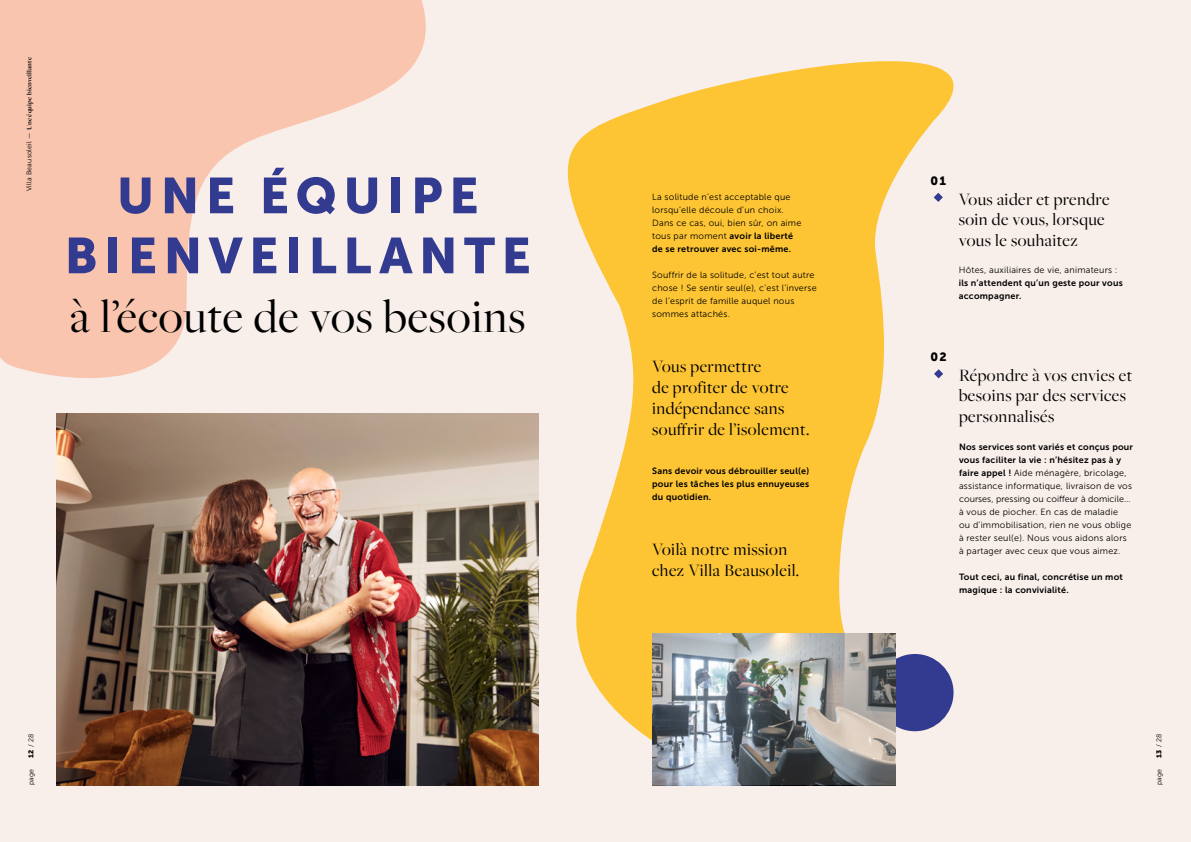
<style>
.page{position:relative;width:1191px;height:842px;background:#f8eeea}
.page>*{position:absolute;margin:0;border:0;box-sizing:border-box;transform-origin:0 0}
.t1{font:50px/60px "Museo Sans 900";letter-spacing:.13em;color:#323b90;text-align:center}
.t2{font:49px "Freight Big Pro";letter-spacing:.02em;color:#000}
.t3{font:18px/20.5px "Freight Big Pro";letter-spacing:.025em;color:#000}
.t4{font:12px "Museo Sans 900";color:#000}
.t5{font:9px/13px "Museo Sans 300";letter-spacing:.025em;color:#000}
.t6{font:9px/13px "Museo Sans 700";letter-spacing:.025em;color:#000}
.t7{font:700 7px "Freight Big Pro";letter-spacing:.025em;color:#000}
.t8{font:7px "Museo Sans 300";letter-spacing:.025em;color:#000}
.s1{font-family:"Museo Sans 300";font-weight:400}
.s2{font-family:"Museo Sans 900"}
.s3{font-family:"Museo Sans 300"}
.s4{font-family:"Museo Sans 700"}
</style>
<div class="page">
<svg style="left:518px;top:61px;width:436px;height:725px;fill:#fdc533"></svg>
<div style="left:876px;top:654px;width:77px;height:77px;background:#323b90;border-radius:50%"></div>
<svg style="left:0;top:0;width:426px;height:378px;fill:#f9c5af"></svg>
<svg style="left:933px;top:193px;width:10px;height:9px"></svg>
<svg style="left:934px;top:369px;width:9px;height:9px"></svg>
<img style="left:652px;top:633px;width:243px;height:152px">
<img style="left:57px;top:413px;width:482px;height:372px">
<p class="t7" style="left:25px;top:191px;width:136px;rotate:-90deg"><span class="s1">Villa Beausoleil —</span> Une équipe bienveillante</p>
<h1 class="t1" style="left:65px;top:166px;width:468px">UNE ÉQUIPE<br>BIENVEILLANTE</h1>
<h2 class="t2" style="left:70px;top:285px;width:457px">à l’écoute de vos besoins</h2>
<p class="t8" style="left:27px;top:758px;width:25px;rotate:-90deg"><span class="s2">12</span> / 28</p>
<p class="t8" style="left:27px;top:785px;width:18px;rotate:-90deg">page</p>
<p class="t5" style="left:652px;top:190px;width:151px">La solitude n’est acceptable que lorsqu’elle découle d’un choix.<br>Dans ce cas, oui, bien sûr, on aime</p>
<p class="t6" style="left:652px;top:229px;width:142px"><span class="s3">tous par moment</span> avoir la liberté de se retrouver avec soi-même.</p>
<p class="t5" style="left:652px;top:268px;width:166px">Souffrir de la solitude, c’est tout autre chose ! Se sentir seul(e), c’est l’inverse de l’esprit de famille auquel nous sommes attachés.</p>
<h3 class="t3" style="left:652px;top:355px;width:159px;line-height:21px">Vous permettre<br>de profiter de votre indépendance sans souffrir de l’isolement.</h3>
<p class="t6" style="left:652px;top:464px;width:159px;text-align:justify">Sans devoir vous débrouiller seul(e) pour les tâches les plus ennuyeuses du quotidien.</p>
<h3 class="t3" style="left:652px;top:538px;width:149px;line-height:21px">Voilà notre mission chez Villa Beausoleil.</h3>
<h3 class="t4" style="left:930px;top:174px;width:17px">01</h3>
<h3 class="t3" style="left:958px;top:188px;width:152px">Vous aider et prendre soin de vous, lorsque vous le souhaitez</h3>
<p class="t5" style="left:958px;top:264px;width:160px">Hôtes, auxiliaires de vie, animateurs :</p>
<p class="t6" style="left:958px;top:277px;width:166px">ils n’attendent qu’un geste pour vous accompagner.</p>
<h3 class="t4" style="left:930px;top:350px;width:18px">02</h3>
<h3 class="t3" style="left:959px;top:365px;width:175px">Répondre à vos envies et besoins par des services personnalisés</h3>
<p class="t6" style="left:959px;top:440px;width:176px">Nos services sont variés et conçus pour vous faciliter la vie : n’hésitez pas à y</p>
<p class="t5" style="left:959px;top:466px;width:174px"><span class="s4">faire appel !</span> Aide ménagère, bricolage, assistance informatique, livraison de vos courses, pressing ou coiffeur à domicile… à vous de piocher. En cas de maladie<br>ou d’immobilisation, rien ne vous oblige à rester seul(e). Nous vous aidons alors à partager avec ceux que vous aimez.</p>
<p class="t6" style="left:959px;top:570px;width:165px">Tout ceci, au final, concrétise un mot magique : la convivialité.</p>
<p class="t8" style="left:1155px;top:758px;width:25px;rotate:-90deg"><span class="s2">13</span> / 28</p>
<p class="t8" style="left:1155px;top:785px;width:18px;rotate:-90deg">page</p>
</div>
